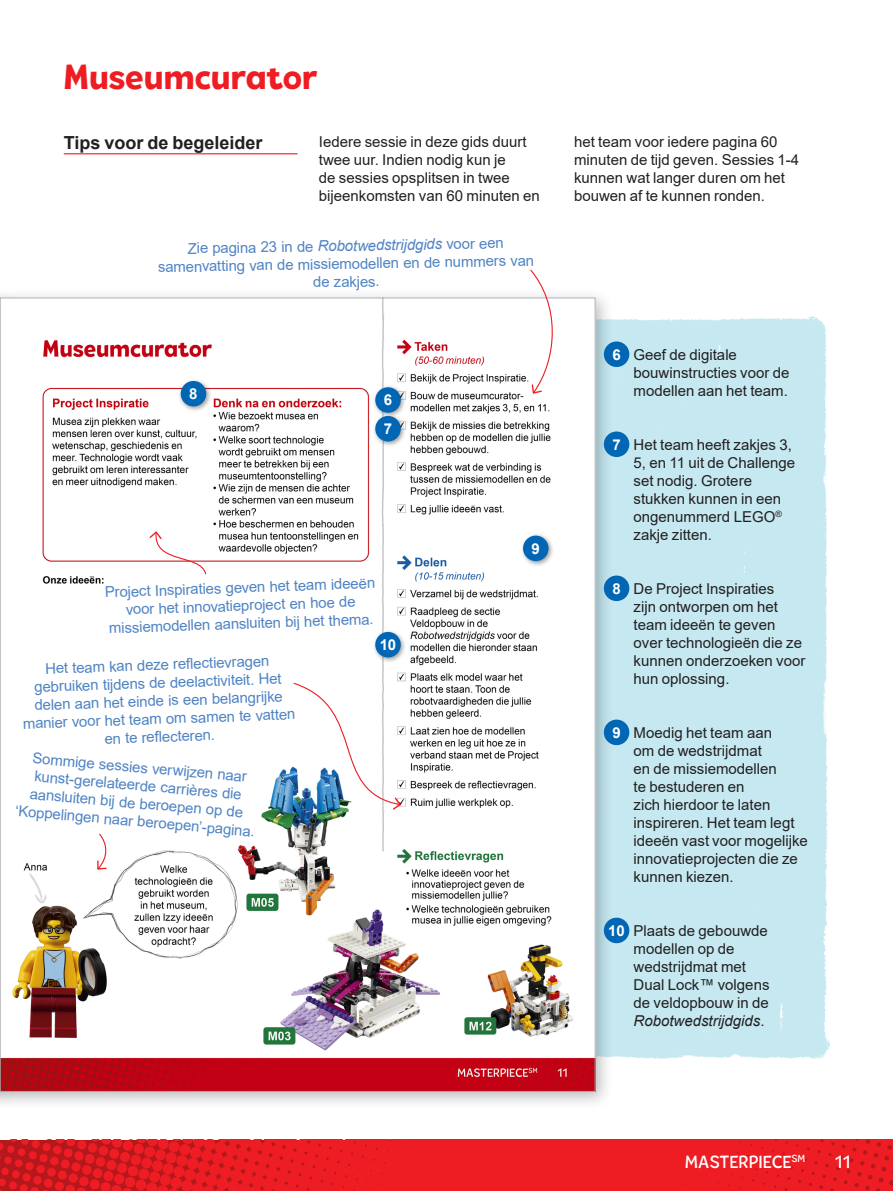
<style>
.page{position:relative;width:893px;height:1191px;background:#fff}
.page>*{position:absolute;margin:0;border:0;box-sizing:border-box;transform-origin:0 0}
.Header_24{font:800 36px "Tobi Pro";color:#ee1d23}
.Subheader_12_Rule_below{font:700 18px "Arial";color:#231f20}
.t1{font:500 18px "Tobi Pro";color:#fff}
.Basic_Body_10{font:15px/18px "Arial";color:#231f20}
.Instructions{font:15px/18px "Arial";color:#5084c4;text-align:center}
.t2{font:700 15px "Arial";color:#fff}
.s1{font-style:italic}
</style>
<div class="page">
<div style="left:614px;top:316px;width:215px;height:743px;background:#c5e8f1"></div>
<img style="left:0;top:1139px;width:507px;height:52px">
<div style="left:507px;top:1139px;width:386px;height:52px;background:#ee1d23"></div>
<div style="left:0;top:288px;width:614px;height:822px;background:#231f20;opacity:.3"></div>
<img style="left:2px;top:300px;width:591px;height:789px">
<svg style="left:529px;top:269px;width:30px;height:125px"></svg>
<svg style="left:148px;top:530px;width:59px;height:45px"></svg>
<svg style="left:96px;top:832px;width:13px;height:38px"></svg>
<svg style="left:293px;top:682px;width:109px;height:129px"></svg>
<div style="left:372px;top:384px;width:35px;height:34px;background:#231f20;opacity:.45"></div>
<div style="left:375px;top:387px;width:26px;height:26px;background:#0166b3;border-radius:50%"></div>
<div style="left:372px;top:413px;width:35px;height:34px;background:#231f20;opacity:.45"></div>
<div style="left:375px;top:416px;width:26px;height:25px;background:#0166b3;border-radius:50%"></div>
<div style="left:178px;top:378px;width:34px;height:34px;background:#231f20;opacity:.45"></div>
<div style="left:181px;top:381px;width:25px;height:25px;background:#0166b3;border-radius:50%"></div>
<div style="left:520px;top:532px;width:34px;height:35px;background:#231f20;opacity:.45"></div>
<div style="left:523px;top:535px;width:26px;height:26px;background:#0166b3;border-radius:50%"></div>
<div style="left:372px;top:629px;width:35px;height:34px;background:#231f20;opacity:.45"></div>
<div style="left:375px;top:632px;width:26px;height:25px;background:#0166b3;border-radius:50%"></div>
<hr style="left:64px;top:153px;width:234px;height:1px;background:#ee1d23">
<div style="left:604px;top:341px;width:25px;height:26px;background:#0166b3;border-radius:50%"></div>
<div style="left:604px;top:431px;width:25px;height:26px;background:#0166b3;border-radius:50%"></div>
<div style="left:604px;top:575px;width:25px;height:26px;background:#0166b3;border-radius:50%"></div>
<div style="left:604px;top:719px;width:25px;height:26px;background:#0166b3;border-radius:50%"></div>
<div style="left:604px;top:917px;width:25px;height:26px;background:#0166b3;border-radius:50%"></div>
<p class="Header_24" style="left:64px;top:53px;width:255px">Museumcurator</p>
<p class="Subheader_12_Rule_below" style="left:64px;top:130px;width:200px">Tips voor de begeleider</p>
<p class="Basic_Body_10" style="left:319px;top:132px;width:222px">Iedere sessie in deze gids duurt twee uur. Indien nodig kun je<br>de sessies opsplitsen in twee bijeenkomsten van 60 minuten en</p>
<p class="Basic_Body_10" style="left:574px;top:132px;width:227px">het team voor iedere pagina 60 minuten de tijd geven. Sessies 1-4 kunnen wat langer duren om het bouwen af te kunnen ronden.</p>
<p class="Instructions" style="left:158px;top:240px;width:378px;rotate:-1deg">Zie pagina 23 in de <span class="s1">Robotwedstrijdgids</span> voor een samenvatting van de missiemodellen en de nummers van de zakjes.</p>
<p class="t2" style="left:189px;top:383px;width:10px">8</p>
<p class="t2" style="left:384px;top:389px;width:10px">6</p>
<p class="t2" style="left:384px;top:418px;width:10px">7</p>
<p class="Instructions" style="left:105px;top:583px;width:272px;rotate:-2deg">Project Inspiraties geven het team ideeën voor het innovatieproject en hoe de missiemodellen aansluiten bij het thema.</p>
<p class="Instructions" style="left:21px;top:660px;width:274px;rotate:-2deg">Het team kan deze refl ectievragen gebruiken tijdens de deelactiviteit. Het delen aan het einde is een belangrijke manier voor het team om samen te vatten en te refl ecteren.</p>
<p class="Instructions" style="left:21px;top:747px;width:242px;rotate:5deg">Sommige sessies verwijzen naar kunst-gerelateerde carrières die aansluiten bij de beroepen op de ‘Koppelingen naar beroepen’-pagina.</p>
<p class="t2" style="left:380px;top:634px;width:18px">10</p>
<p class="t2" style="left:532px;top:538px;width:10px">9</p>
<p class="t2" style="left:612px;top:344px;width:10px">6</p>
<p class="Basic_Body_10" style="left:634px;top:345px;width:157px">Geef de digitale bouwinstructies voor de modellen aan het team.</p>
<p class="t2" style="left:612px;top:434px;width:10px">7</p>
<p class="Basic_Body_10" style="left:634px;top:435px;width:163px">Het team heeft zakjes 3,<br>5, en 11 uit de Challenge set nodig. Grotere stukken kunnen in een ongenummerd LEGO<sup>® </sup>zakje zitten.</p>
<p class="t2" style="left:612px;top:578px;width:10px">8</p>
<p class="Basic_Body_10" style="left:634px;top:579px;width:173px">De Project Inspiraties<br>zijn ontworpen om het team ideeën te geven over technologieën die ze kunnen onderzoeken voor hun oplossing.</p>
<p class="t2" style="left:612px;top:722px;width:10px">9</p>
<p class="Basic_Body_10" style="left:634px;top:723px;width:176px">Moedig het team aan<br>om de wedstrijdmat<br>en de missiemodellen<br>te bestuderen en<br>zich hierdoor te laten inspireren. Het team legt ideeën vast voor mogelijke innovatieprojecten die ze kunnen kiezen.</p>
<p class="t2" style="left:608px;top:920px;width:18px">10</p>
<p class="Basic_Body_10" style="left:634px;top:921px;width:137px">Plaats de gebouwde modellen op de wedstrijdmat met<br>Dual Lock™ volgens de veldopbouw in de<br><span class="s1">Robotwedstrijdgids</span>.</p>
<p class="t1" style="left:685px;top:1150px;width:122px">MASTERPIECE<sup>SM</sup></p>
<p class="t1" style="left:835px;top:1150px;width:17px">11</p>
</div>
